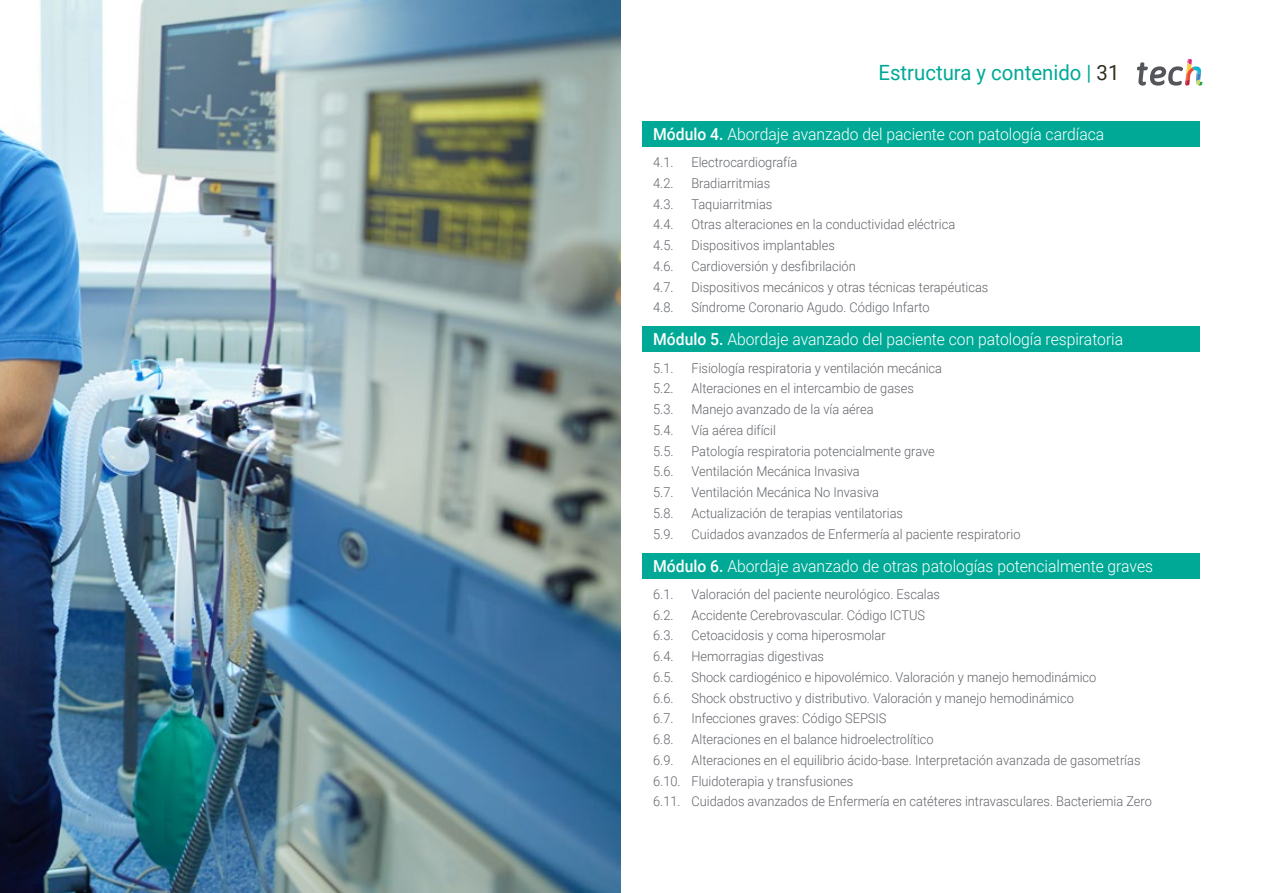
<style>
.page{position:relative;width:1263px;height:893px;background:#fff}
.page>*{position:absolute;margin:0;border:0;box-sizing:border-box;transform-origin:0 0}
.t1{font:21px "Roboto";color:#00a996}
.t2{font:300 16.5px "Roboto";color:#fff;scale:.95 1}
.t3{font:300 13.5px/20.7px "Roboto";color:#61646a;scale:.95 1}
.s1{color:#312e20}
.s2{font-weight:500}
</style>
<div class="page">
<div style="left:642px;top:121px;width:557px;height:25px;background:#00a996"></div>
<div style="left:642px;top:327px;width:557px;height:25px;background:#00a996"></div>
<div style="left:642px;top:553px;width:557px;height:25px;background:#00a996"></div>
<img style="left:0;top:0;width:621px;height:893px">
<svg style="left:1137px;top:59px;width:65px;height:27px"></svg>
<h1 class="t1" style="left:878px;top:57px;width:242px">Estructura y contenido | <span class="s1">31</span></h1>
<p class="t2" style="left:653px;top:123px;width:476px"><span class="s2">Módulo 4.</span> Abordaje avanzado del paciente con patología cardíaca</p>
<p class="t3" style="left:653px;top:151px;width:23px">4.1.</p>
<p class="t3" style="left:691px;top:151px;width:113px">Electrocardiografía</p>
<p class="t3" style="left:653px;top:172px;width:23px">4.2.</p>
<p class="t3" style="left:691px;top:172px;width:85px">Bradiarritmias</p>
<p class="t3" style="left:653px;top:193px;width:23px">4.3.</p>
<p class="t3" style="left:691px;top:193px;width:87px">Taquiarritmias</p>
<p class="t3" style="left:653px;top:214px;width:23px">4.4.</p>
<p class="t3" style="left:691px;top:214px;width:279px">Otras alteraciones en la conductividad eléctrica</p>
<p class="t3" style="left:653px;top:234px;width:23px">4.5.</p>
<p class="t3" style="left:691px;top:234px;width:153px">Dispositivos implantables</p>
<p class="t3" style="left:653px;top:255px;width:23px">4.6.</p>
<p class="t3" style="left:691px;top:255px;width:174px">Cardioversión y desfibrilación</p>
<p class="t3" style="left:653px;top:276px;width:23px">4.7.</p>
<p class="t3" style="left:691px;top:276px;width:314px">Dispositivos mecánicos y otras técnicas terapéuticas</p>
<p class="t3" style="left:653px;top:297px;width:23px">4.8.</p>
<p class="t3" style="left:691px;top:297px;width:252px">Síndrome Coronario Agudo. Código Infarto</p>
<p class="t2" style="left:653px;top:328px;width:496px"><span class="s2">Módulo 5.</span> Abordaje avanzado del paciente con patología respiratoria</p>
<p class="t3" style="left:653px;top:357px;width:23px">5.1.</p>
<p class="t3" style="left:691px;top:357px;width:265px">Fisiología respiratoria y ventilación mecánica</p>
<p class="t3" style="left:653px;top:378px;width:23px">5.2.</p>
<p class="t3" style="left:691px;top:378px;width:236px">Alteraciones en el intercambio de gases</p>
<p class="t3" style="left:653px;top:398px;width:23px">5.3.</p>
<p class="t3" style="left:691px;top:398px;width:193px">Manejo avanzado de la vía aérea</p>
<p class="t3" style="left:653px;top:419px;width:23px">5.4.</p>
<p class="t3" style="left:691px;top:419px;width:90px">Vía aérea difícil</p>
<p class="t3" style="left:653px;top:440px;width:23px">5.5.</p>
<p class="t3" style="left:691px;top:440px;width:258px">Patología respiratoria potencialmente grave</p>
<p class="t3" style="left:653px;top:461px;width:23px">5.6.</p>
<p class="t3" style="left:691px;top:461px;width:179px">Ventilación Mecánica Invasiva</p>
<p class="t3" style="left:653px;top:481px;width:23px">5.7.</p>
<p class="t3" style="left:691px;top:481px;width:199px">Ventilación Mecánica No Invasiva</p>
<p class="t3" style="left:653px;top:502px;width:23px">5.8.</p>
<p class="t3" style="left:691px;top:502px;width:224px">Actualización de terapias ventilatorias</p>
<p class="t3" style="left:653px;top:523px;width:23px">5.9.</p>
<p class="t3" style="left:691px;top:523px;width:348px">Cuidados avanzados de Enfermería al paciente respiratorio</p>
<p class="t2" style="left:653px;top:554px;width:528px"><span class="s2">Módulo 6.</span> Abordaje avanzado de otras patologías potencialmente graves</p>
<p class="t3" style="left:653px;top:583px;width:23px">6.1.</p>
<p class="t3" style="left:691px;top:583px;width:263px">Valoración del paciente neurológico. Escalas</p>
<p class="t3" style="left:653px;top:604px;width:23px">6.2.</p>
<p class="t3" style="left:691px;top:604px;width:247px">Accidente Cerebrovascular. Código ICTUS</p>
<p class="t3" style="left:653px;top:625px;width:23px">6.3.</p>
<p class="t3" style="left:691px;top:625px;width:206px">Cetoacidosis y coma hiperosmolar</p>
<p class="t3" style="left:653px;top:645px;width:23px">6.4.</p>
<p class="t3" style="left:691px;top:645px;width:141px">Hemorragias digestivas</p>
<p class="t3" style="left:653px;top:666px;width:23px">6.5.</p>
<p class="t3" style="left:691px;top:666px;width:428px">Shock cardiogénico e hipovolémico. Valoración y manejo hemodinámico</p>
<p class="t3" style="left:653px;top:687px;width:23px">6.6.</p>
<p class="t3" style="left:691px;top:687px;width:404px">Shock obstructivo y distributivo. Valoración y manejo hemodinámico</p>
<p class="t3" style="left:653px;top:708px;width:23px">6.7.</p>
<p class="t3" style="left:691px;top:708px;width:207px">Infecciones graves: Código SEPSIS</p>
<p class="t3" style="left:653px;top:728px;width:23px">6.8.</p>
<p class="t3" style="left:691px;top:728px;width:256px">Alteraciones en el balance hidroelectrolítico</p>
<p class="t3" style="left:653px;top:749px;width:23px">6.9.</p>
<p class="t3" style="left:653px;top:749px;width:526px;text-indent:38px">Alteraciones en el equilibrio ácido-base. Interpretación avanzada de gasometrías<br>6.10. Fluidoterapia y transfusiones<br>6.11. Cuidados avanzados de Enfermería en catéteres intravasculares. Bacteriemia Zero</p>
</div>
